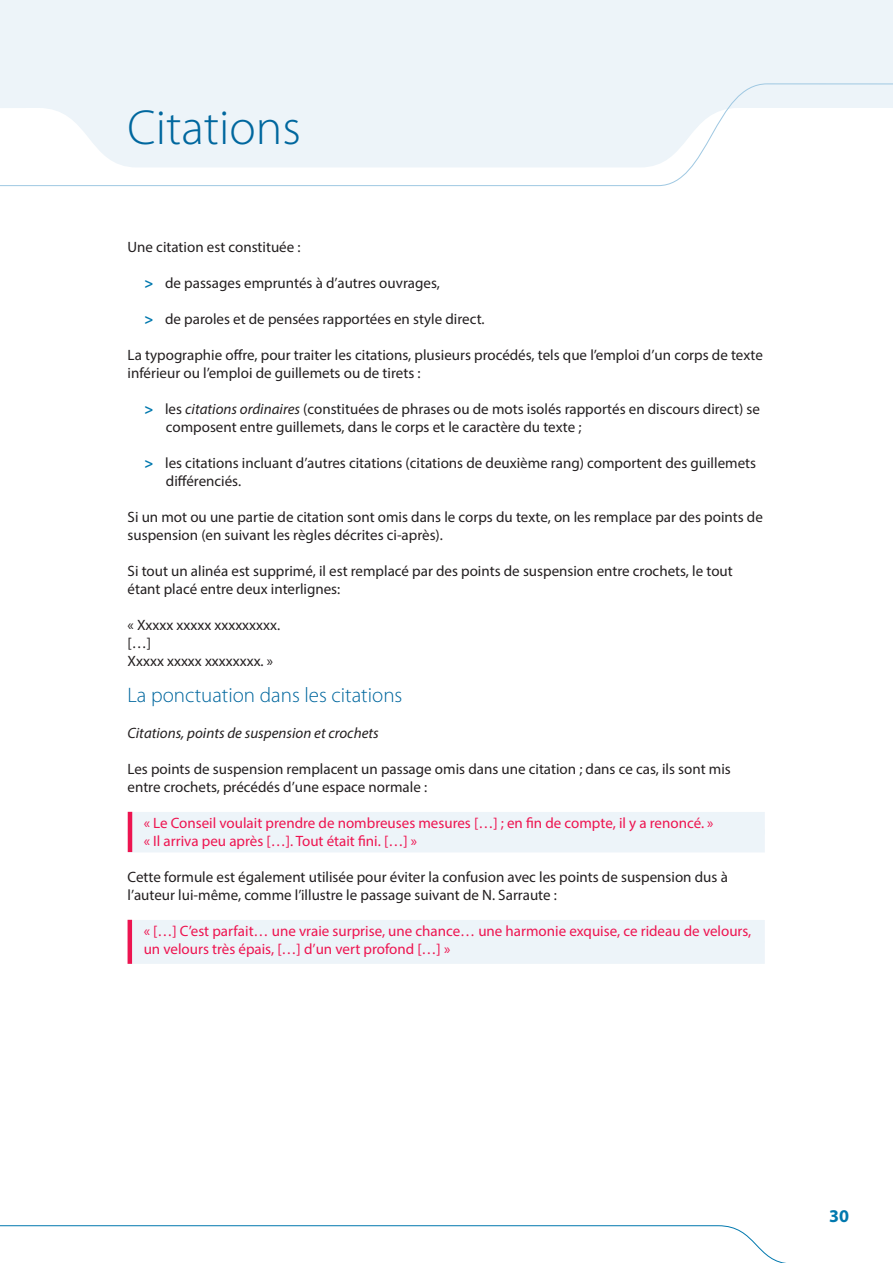
<style>
.page{position:relative;width:893px;height:1263px;background:#fff}
.page>*{position:absolute;margin:0;border:0;box-sizing:border-box;transform-origin:0 0}
.t1{font:300 49.5px "Myriad Pro";color:#00679e}
.t2{font:300 21px "Myriad Pro";color:#00679e}
.t3{font:700 18px "Myriad Pro";color:#0078ae}
.t4{font:15px/18px "Myriad Pro";color:#231f20}
.t5{font:15px/18px "Myriad Pro";color:#ed1450}
.t6{font:italic 15px "Myriad Pro";color:#231f20}
.s1{font-weight:700;color:#0078ae}
.s2{font-style:italic}
</style>
<div class="page">
<svg style="left:0;top:1225px;width:786px;height:38px"></svg>
<div style="left:0;top:0;width:893px;height:83px;background:#edf4f9"></div>
<svg style="left:0;top:83px;width:893px;height:103px"></svg>
<div style="left:128px;top:812px;width:637px;height:22px;background:#edf4f9"></div>
<div style="left:128px;top:830px;width:637px;height:22px;background:#edf4f9"></div>
<div style="left:128px;top:920px;width:637px;height:22px;background:#edf4f9"></div>
<div style="left:128px;top:941px;width:637px;height:23px;background:#edf4f9"></div>
<hr style="left:128px;top:812px;width:4px;height:40px;background:#ed1450">
<hr style="left:128px;top:920px;width:4px;height:44px;background:#ed1450">
<h1 class="t1" style="left:128px;top:100px;width:175px">Citations</h1>
<p class="t4" style="left:128px;top:238px;width:175px">Une citation est constituée :</p>
<p class="t4" style="left:145px;top:274px;width:297px"><span class="s1">&gt;</span> de passages empruntés à d’autres ouvrages,</p>
<p class="t4" style="left:145px;top:310px;width:342px"><span class="s1">&gt;</span> de paroles et de pensées rapportées en style direct.</p>
<p class="t4" style="left:128px;top:346px;width:637px">La typographie offre, pour traiter les citations, plusieurs procédés, tels que l’emploi d’un corps de texte inférieur ou l’emploi de guillemets ou de tirets :</p>
<p class="t4" style="left:166px;top:400px;width:596px;text-indent:-21px"><span class="s1">&gt;</span> les <span class="s2">citations ordinaires</span> (constituées de phrases ou de mots isolés rapportés en discours direct) se composent entre guillemets, dans le corps et le caractère du texte ;</p>
<p class="t4" style="left:166px;top:454px;width:592px;text-indent:-21px"><span class="s1">&gt;</span> les citations incluant d’autres citations (citations de deuxième rang) comportent des guillemets différenciés.</p>
<p class="t4" style="left:128px;top:508px;width:637px">Si un mot ou une partie de citation sont omis dans le corps du texte, on les remplace par des points de suspension (en suivant les règles décrites ci-après).</p>
<p class="t4" style="left:128px;top:562px;width:607px">Si tout un alinéa est supprimé, il est remplacé par des points de suspension entre crochets, le tout étant placé entre deux interlignes:</p>
<p class="t4" style="left:128px;top:616px;width:154px">« Xxxxx xxxxx xxxxxxxxx. […]<br>Xxxxx xxxxx xxxxxxxx. »</p>
<h2 class="t2" style="left:128px;top:683px;width:276px">La ponctuation dans les citations</h2>
<p class="t6" style="left:128px;top:724px;width:253px">Citations, points de suspension et crochets</p>
<p class="t4" style="left:128px;top:760px;width:605px">Les points de suspension remplacent un passage omis dans une citation ; dans ce cas, ils sont mis entre crochets, précédés d’une espace normale :</p>
<p class="t5" style="left:144px;top:814px;width:571px">« Le Conseil voulait prendre de nombreuses mesures […] ; en fin de compte, il y a renoncé. » « Il arriva peu après […]. Tout était fini. […] »</p>
<p class="t4" style="left:128px;top:868px;width:602px">Cette formule est également utilisée pour éviter la confusion avec les points de suspension dus à l’auteur lui-même, comme l’illustre le passage suivant de N. Sarraute :</p>
<p class="t5" style="left:144px;top:922px;width:609px">« […] C’est parfait… une vraie surprise, une chance… une harmonie exquise, ce rideau de velours, un velours très épais, […] d’un vert profond […] »</p>
<p class="t3" style="left:829px;top:1204px;width:21px">30</p>
</div>
